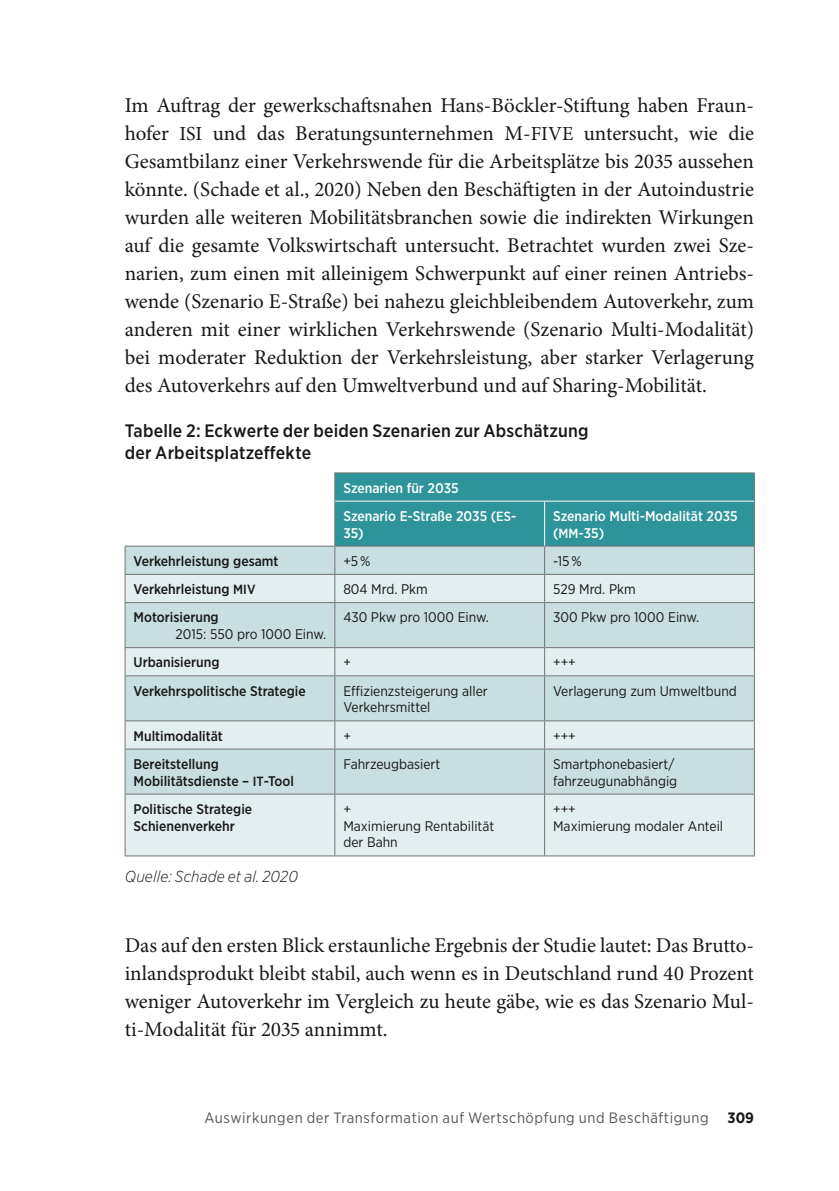
<style>
.page{position:relative;width:839px;height:1191px;background:#fff}
.page>*{position:absolute;margin:0;border:0;box-sizing:border-box;transform-origin:0 0}
.t1{font:21px/28px "Minion Pro";color:#181716;text-align:justify}
.t2{font:500 18px/22px "Gotham Narrow";letter-spacing:.015em;color:#181716}
.t3{font:italic 300 15.8px "Gotham Narrow";letter-spacing:.01em;color:#181716}
.t4{font:15px "Gotham Narrow";letter-spacing:.04em;color:#565655}
.t5{font:700 15px "Gotham Narrow";color:#181716}
.t6{font:14px/16.8px "Gotham Narrow";color:#181716}
.t7{font:500 14px/16.8px "Gotham Narrow";color:#181716}
.t8{font:500 14px/28.2px "Gotham Narrow";color:#fff}
.s1{font-size:20px}
.s2{font-size:13.4px}
</style>
<div class="page">
<div style="left:126px;top:547px;width:208px;height:27px;background:#c9dee0"></div>
<svg style="left:126px;top:575px;width:628px;height:280px;background:#d4e4e6"></svg>
<hr style="left:334px;top:472px;width:211px;height:1px;background:#737373">
<hr style="left:545px;top:472px;width:210px;height:1px;background:#737373">
<hr style="left:125px;top:546px;width:210px;height:1px;background:#737373">
<hr style="left:125px;top:574px;width:210px;height:1px;background:#737373">
<svg style="left:125px;top:546px;width:1px;height:56px"></svg>
<svg style="left:334px;top:473px;width:421px;height:129px;background:#77b6ba"></svg>
<hr style="left:125px;top:602px;width:210px;height:1px;background:#737373">
<hr style="left:125px;top:603px;width:1px;height:44px;background:#737373">
<hr style="left:335px;top:602px;width:210px;height:1px;background:#737373">
<hr style="left:334px;top:603px;width:1px;height:44px;background:#737373">
<hr style="left:545px;top:602px;width:210px;height:1px;background:#737373">
<hr style="left:544px;top:603px;width:1px;height:44px;background:#737373">
<hr style="left:754px;top:603px;width:1px;height:44px;background:#737373">
<hr style="left:125px;top:647px;width:210px;height:1px;background:#737373">
<svg style="left:125px;top:648px;width:1px;height:27px"></svg>
<hr style="left:335px;top:647px;width:210px;height:1px;background:#737373">
<svg style="left:334px;top:648px;width:1px;height:27px"></svg>
<hr style="left:545px;top:647px;width:210px;height:1px;background:#737373">
<svg style="left:544px;top:648px;width:1px;height:27px"></svg>
<svg style="left:754px;top:648px;width:1px;height:27px"></svg>
<hr style="left:125px;top:675px;width:210px;height:1px;background:#737373">
<hr style="left:125px;top:676px;width:1px;height:44px;background:#737373">
<hr style="left:335px;top:675px;width:210px;height:1px;background:#737373">
<hr style="left:334px;top:676px;width:1px;height:44px;background:#737373">
<hr style="left:545px;top:675px;width:210px;height:1px;background:#737373">
<hr style="left:544px;top:676px;width:1px;height:44px;background:#737373">
<hr style="left:754px;top:676px;width:1px;height:44px;background:#737373">
<hr style="left:125px;top:720px;width:210px;height:1px;background:#737373">
<svg style="left:125px;top:721px;width:1px;height:27px"></svg>
<hr style="left:335px;top:720px;width:210px;height:1px;background:#737373">
<svg style="left:334px;top:721px;width:1px;height:27px"></svg>
<hr style="left:545px;top:720px;width:210px;height:1px;background:#737373">
<svg style="left:544px;top:721px;width:1px;height:27px"></svg>
<svg style="left:754px;top:721px;width:1px;height:27px"></svg>
<hr style="left:125px;top:748px;width:210px;height:1px;background:#737373">
<hr style="left:125px;top:749px;width:1px;height:44px;background:#737373">
<hr style="left:335px;top:748px;width:210px;height:1px;background:#737373">
<hr style="left:334px;top:749px;width:1px;height:44px;background:#737373">
<hr style="left:545px;top:748px;width:210px;height:1px;background:#737373">
<hr style="left:544px;top:749px;width:1px;height:44px;background:#737373">
<hr style="left:754px;top:749px;width:1px;height:44px;background:#737373">
<hr style="left:125px;top:793px;width:210px;height:1px;background:#737373">
<hr style="left:125px;top:794px;width:1px;height:61px;background:#737373">
<hr style="left:335px;top:793px;width:210px;height:1px;background:#737373">
<hr style="left:334px;top:794px;width:1px;height:61px;background:#737373">
<hr style="left:545px;top:793px;width:210px;height:1px;background:#737373">
<hr style="left:544px;top:794px;width:1px;height:61px;background:#737373">
<hr style="left:754px;top:794px;width:1px;height:61px;background:#737373">
<hr style="left:125px;top:855px;width:210px;height:1px;background:#737373">
<hr style="left:335px;top:855px;width:210px;height:1px;background:#737373">
<hr style="left:545px;top:855px;width:210px;height:1px;background:#737373">
<hr style="left:335px;top:501px;width:210px;height:1px;background:#fff">
<hr style="left:545px;top:501px;width:209px;height:1px;background:#fff">
<hr style="left:544px;top:501px;width:1px;height:45px;background:#fff">
<p class="t1" style="left:125px;top:91px;width:631px">Im Auftrag der gewerkschaftsnahen Hans-Böckler-Stiftung haben Fraun&shy;hofer <span class="s1">ISI</span> und das Beratungsunternehmen M-<span class="s1">FIVE</span> untersucht, wie die Gesamtbilanz einer Verkehrswende für die Arbeitsplätze bis 2035 aussehen könnte. (Schade et al., 2020) Neben den Beschäftigten in der Autoindustrie wurden alle weiteren Mobilitätsbranchen sowie die indirekten Wirkungen auf die gesamte Volkswirtschaft untersucht. Betrachtet wurden zwei Sze&shy;narien, zum einen mit alleinigem Schwerpunkt auf einer reinen Antriebs&shy;wende (Szenario E-Straße) bei nahezu gleichbleibendem Autoverkehr, zum anderen mit einer wirklichen Verkehrswende (Szenario Multi-Modalität) bei moderater Reduktion der Verkehrsleistung, aber starker Verlagerung des Autoverkehrs auf den Umweltverbund und auf Sharing-Mobilität.</p>
<p class="t2" style="left:125px;top:419px;width:465px">Tabelle 2: Eckwerte der beiden Szenarien zur Abschätzung der Arbeitsplatzeffekte</p>
<p class="t8" style="left:343px;top:473px;width:175px">Szenarien für 2035<br>Szenario E-Straße 2035 (<span class="s2">ES</span>-</p>
<p class="t8" style="left:343px;top:518px;width:22px">35)</p>
<p class="t8" style="left:553px;top:507px;width:186px;line-height:16.8px">Szenario Multi-Modalität 2035 (<span class="s2">MM</span>-35)</p>
<p class="t7" style="left:134px;top:552px;width:147px">Verkehrleistung gesamt</p>
<p class="t6" style="left:343px;top:552px;width:29px">+5 %</p>
<p class="t6" style="left:553px;top:552px;width:30px">-15 %</p>
<p class="t7" style="left:134px;top:580px;width:123px">Verkehrleistung <span class="s2">MIV</span></p>
<p class="t6" style="left:343px;top:580px;width:86px">804 Mrd. Pkm</p>
<p class="t6" style="left:553px;top:580px;width:84px">529 Mrd. Pkm</p>
<p class="t7" style="left:134px;top:609px;width:87px">Motorisierung</p>
<p class="t6" style="left:176px;top:625px;width:152px">2015: 550 pro 1000 Einw.</p>
<p class="t6" style="left:343px;top:608px;width:147px">430 Pkw pro 1000 Einw.</p>
<p class="t6" style="left:553px;top:608px;width:148px">300 Pkw pro 1000 Einw.</p>
<p class="t7" style="left:134px;top:654px;width:88px">Urbanisierung</p>
<p class="t6" style="left:343px;top:653px;width:9px">+</p>
<p class="t6" style="left:553px;top:653px;width:24px">+++</p>
<p class="t7" style="left:134px;top:682px;width:174px">Verkehrspolitische Strategie</p>
<p class="t6" style="left:343px;top:682px;width:146px">Effizienzsteigerung aller<br>Verkehrsmittel</p>
<p class="t6" style="left:553px;top:682px;width:185px">Verlagerung zum Umweltbund</p>
<p class="t7" style="left:134px;top:727px;width:91px">Multimodalität</p>
<p class="t6" style="left:343px;top:727px;width:9px">+</p>
<p class="t6" style="left:553px;top:727px;width:24px">+++</p>
<p class="t7" style="left:134px;top:755px;width:162px">Bereitstellung<br>Mobilitätsdienste – <span class="s2">IT</span>-Tool</p>
<p class="t6" style="left:343px;top:755px;width:98px">Fahrzeugbasiert</p>
<p class="t6" style="left:553px;top:755px;width:126px">Smartphonebasiert/ fahrzeugunabhängig</p>
<p class="t7" style="left:134px;top:800px;width:120px">Politische Strategie<br>Schienenverkehr</p>
<p class="t6" style="left:343px;top:800px;width:152px">+<br>Maximierung Rentabilität der Bahn</p>
<p class="t6" style="left:553px;top:800px;width:172px">+++<br>Maximierung modaler Anteil</p>
<p class="t3" style="left:125px;top:866px;width:175px">Quelle: Schade et al. 2020</p>
<p class="t1" style="left:125px;top:931px;width:631px">Das auf den ersten Blick erstaunliche Ergebnis der Studie lautet: Das Brutto&shy;inlandsprodukt bleibt stabil, auch wenn es in Deutschland rund 40 Prozent weniger Autoverkehr im Vergleich zu heute gäbe, wie es das Szenario Mul&shy;ti-Modalität für 2035 annimmt.</p>
<p class="t4" style="left:204px;top:1108px;width:506px">Auswirkungen der Transformation auf Wertschöpfung und Beschäftigung</p>
<p class="t5" style="left:728px;top:1108px;width:28px">309</p>
</div>
